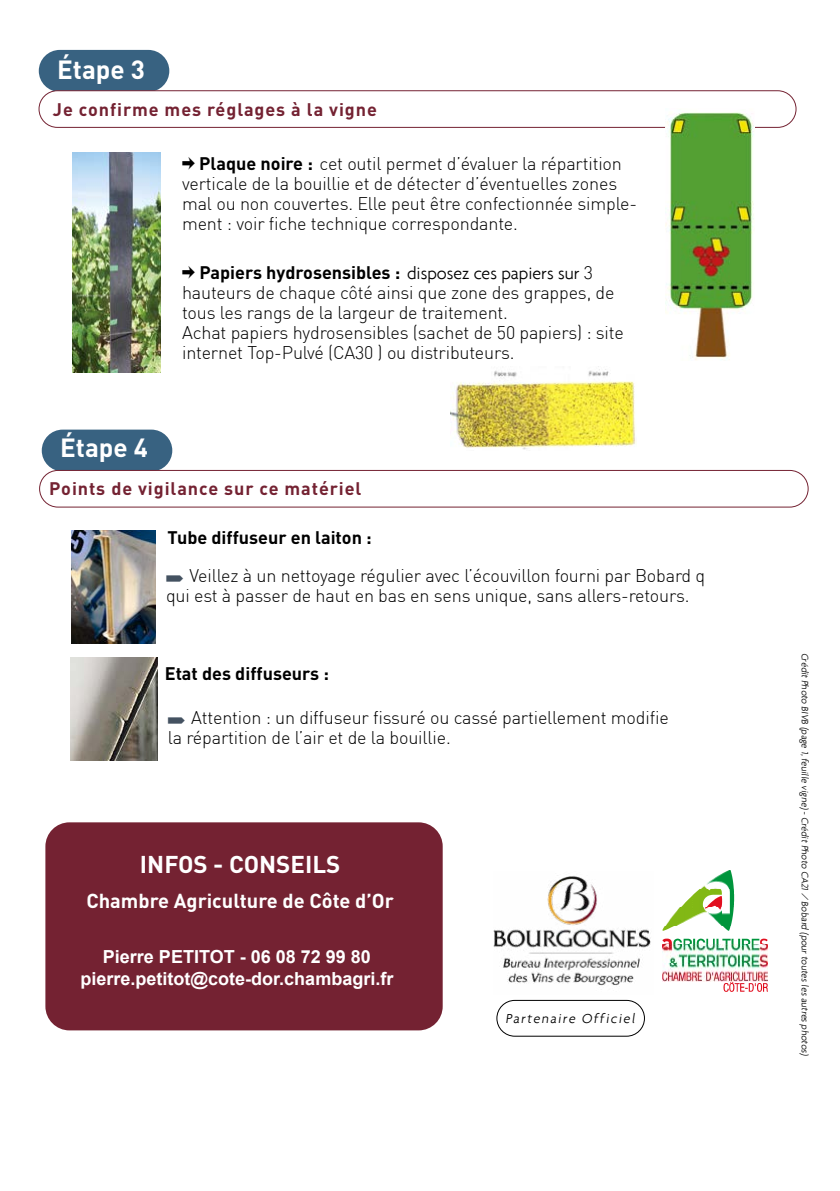
<style>
.page{position:relative;width:840px;height:1191px;background:#fff}
.page>*{position:absolute;margin:0;border:0;box-sizing:border-box;transform-origin:0 0}
.t1{font:700 26px "DIN Pro";color:#fff}
.t2{font:700 24px "DINOT";color:#fff}
.t3{font:700 20px "DINOT";color:#fff}
.t4{font:300 18px/20px "DIN";letter-spacing:-.01em;color:#000}
.t5{font:700 18px "DIN Pro";color:#000}
.t6{font:700 18px/21.6px "Arial";color:#fff;text-align:center}
.t7{font:700 18px "DIN Pro";letter-spacing:.05em;color:#742232}
.t8{font:300 14px "Agenda";color:#000}
.t9{font:italic 300 10px "Agenda";color:#000}
.s1{font-family:"DIN Pro";font-weight:700}
.s2{font-family:"Agenda";font-weight:300}
.s3{font-family:"DIN";font-weight:300}
</style>
<div class="page">
<img style="left:662px;top:870px;width:105px;height:121px">
<div style="left:45px;top:822px;width:397px;height:208px;background:#742232;border-radius:24px"></div>
<div style="left:42px;top:429px;width:130px;height:42px;background:#386281;border-radius:21px"></div>
<div style="left:39px;top:50px;width:130px;height:42px;background:#386281;border-radius:21px"></div>
<div style="left:39px;top:470px;width:768px;height:37px;border:1px solid #742232;border-radius:18px"></div>
<div style="left:39px;top:90px;width:756px;height:38px;border:1px solid #742232;border-radius:18px"></div>
<img style="left:450px;top:369px;width:186px;height:81px">
<img style="left:665px;top:112px;width:89px;height:248px">
<img style="left:72px;top:153px;width:88px;height:219px">
<img style="left:72px;top:531px;width:83px;height:112px">
<img style="left:493px;top:876px;width:158px;height:110px">
<div style="left:496px;top:1000px;width:148px;height:36px;border:1px solid #000;border-radius:18px"></div>
<img style="left:71px;top:658px;width:86px;height:102px">
<h1 class="t1" style="left:57px;top:52px;width:89px">Étape 3</h1>
<p class="t7" style="left:53px;top:98px;width:325px">Je confirme mes réglages à la vigne</p>
<p class="t4" style="left:182px;top:154px;width:456px;text-indent:17px"><span class="s1">Plaque noire :</span> cet outil permet d’évaluer la répartition verticale de la bouillie et de détecter d’éventuelles zones mal ou non couvertes. Elle peut être confectionnée simple&shy;ment : voir fiche technique correspondante.</p>
<p class="t5" style="left:199px;top:260px;width:395px">Papiers hydrosensibles : <span class="s2">disposez ces papiers sur</span> <span class="s3">3</span></p>
<p class="t4" style="left:182px;top:282px;width:443px">hauteurs de chaque côté ainsi que zone des grappes, de tous les rangs de la largeur de traitement.<br>Achat papiers hydrosensibles (sachet de 50 papiers) : site internet Top-Pulvé (CA30 ) ou distributeurs.</p>
<h1 class="t1" style="left:60px;top:430px;width:89px">Étape 4</h1>
<p class="t7" style="left:49px;top:476px;width:313px">Points de vigilance sur ce matériel</p>
<p class="t5" style="left:167px;top:525px;width:206px">Tube diffuseur en laiton :</p>
<p class="t4" style="left:166px;top:565px;width:540px;text-indent:24px">Veillez à un nettoyage régulier avec l’écouvillon fourni par Bobard q qui est à passer de haut en bas en sens unique, sans allers-retours.</p>
<p class="t5" style="left:165px;top:661px;width:166px">Etat des diffuseurs :</p>
<p class="t4" style="left:168px;top:707px;width:502px;text-indent:24px">Attention : un diffuseur fissuré ou cassé partiellement modifie la répartition de l’air et de la bouillie.</p>
<h2 class="t2" style="left:140px;top:849px;width:202px">INFOS - CONSEILS</h2>
<p class="t3" style="left:86px;top:887px;width:309px">Chambre Agriculture de Côte d’Or</p>
<p class="t6" style="left:80px;top:946px;width:314px">Pierre PETITOT - 06 08 72 99 80 pierre.petitot@cote-dor.chambagri.fr</p>
<p class="t8" style="left:505px;top:1010px;width:133px">Partenaire Officiel</p>
<p class="t9" style="left:810px;top:652px;width:404px;rotate:90deg">Crédit Photo BIVB (page 1,feuille vig ne) - Crédit Photo CA21/ Bobard (pourtoutes les autres p hotos)</p>
</div>
